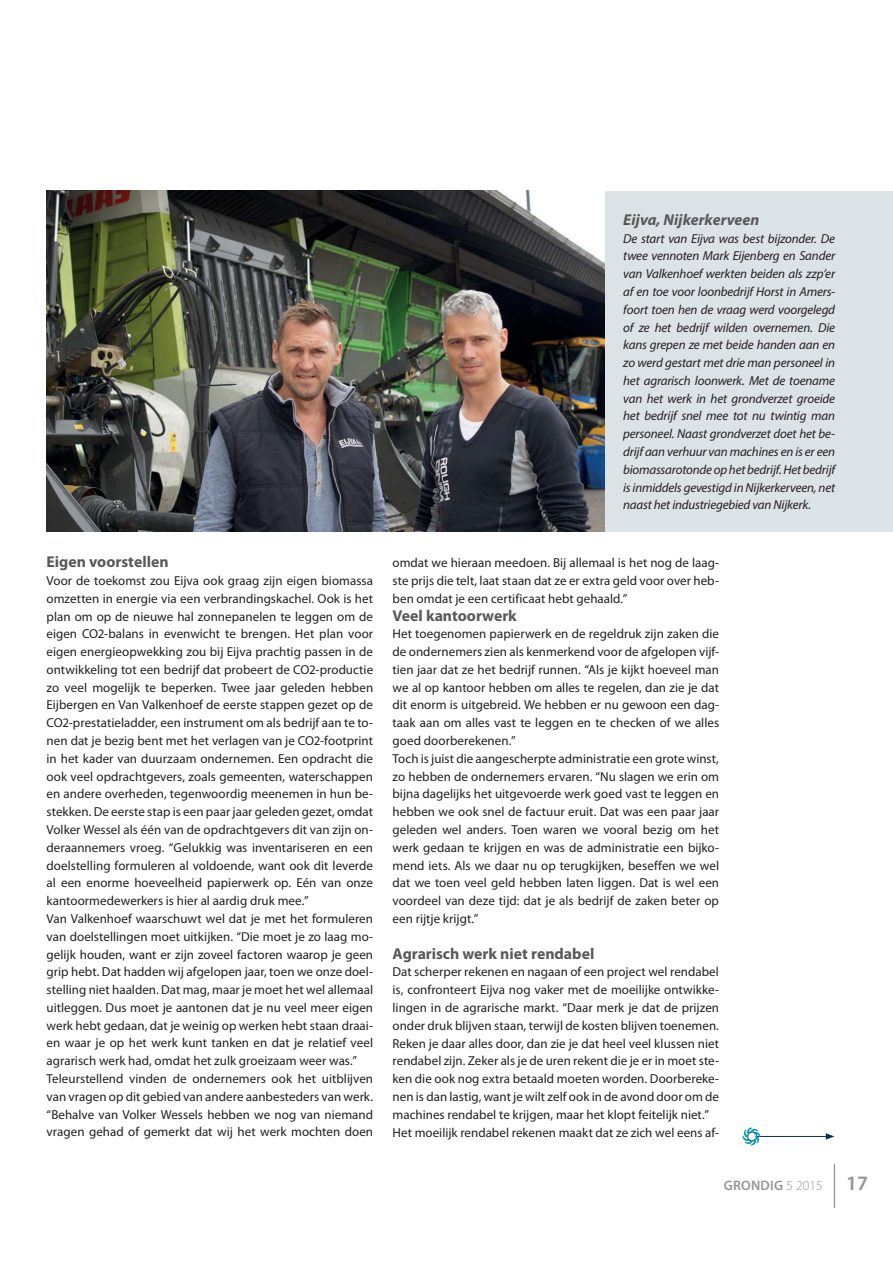
<style>
.page{position:relative;width:893px;height:1263px;background:#fff}
.page>*{position:absolute;margin:0;border:0;box-sizing:border-box;transform-origin:0 0}
.t1{font:700 15.75px "Myriad Pro";color:#58595b}
.t2{font:italic 700 15.75px "Myriad Pro";letter-spacing:.005em;color:#58595b}
.t3{font:600 13.65px "Myriad Pro";letter-spacing:.02em;color:#939598}
.t4{font:13.05px/17.9px "Myriad Pro";color:#231f20}
.t5{font:italic 13.05px/17.9px "Myriad Pro";letter-spacing:-.015em;color:#231f20;text-align:justify}
.s1{font-weight:300}
.s2{font-size:20.55px}
</style>
<div class="page">
<hr style="left:834px;top:1164px;width:1px;height:44px;background:#939598">
<div style="left:47px;top:191px;width:846px;height:341px;background:#dbe3e7"></div>
<img style="left:47px;top:191px;width:557px;height:341px">
<hr style="left:756px;top:1136px;width:72px;height:1px;background:#003154">
<svg style="left:826px;top:1133px;width:8px;height:7px"></svg>
<svg style="left:742px;top:1127px;width:19px;height:19px"></svg>
<p class="t1" style="left:47px;top:556px;width:123px">Eigen voorstellen</p>
<p class="t4" style="left:47px;top:572px;width:328px">Voor de toekomst zou Eijva ook graag zijn eigen biomassa omzetten in energie via een verbrandingskachel. Ook is het plan om op de nieuwe hal zonnepanelen te leggen om de eigen CO2-balans in evenwicht te brengen. Het plan voor eigen energieopwekking zou bij Eijva prachtig passen in de ontwikkeling tot een bedrijf dat probeert de CO2-productie zo veel mogelijk te beperken. Twee jaar geleden hebben Eijbergen en Van Valkenhoef de eerste stappen gezet op de CO2-prestatieladder, een instrument om als bedrijf aan te to&shy;nen dat je bezig bent met het verlagen van je CO2-footprint in het kader van duurzaam ondernemen. Een opdracht die ook veel opdrachtgevers, zoals gemeenten, waterschappen en andere overheden, tegenwoordig meenemen in hun be&shy;stekken. De eerste stap is een paar jaar geleden gezet, omdat Volker Wessel als één van de opdrachtgevers dit van zijn on&shy;deraannemers vroeg. “Gelukkig was inventariseren en een doelstelling formuleren al voldoende, want ook dit leverde al een enorme hoeveelheid papierwerk op. Eén van onze kantoormedewerkers is hier al aardig druk mee.”<br>Van Valkenhoef waarschuwt wel dat je met het formuleren van doelstellingen moet uitkijken. “Die moet je zo laag mo&shy;gelijk houden, want er zijn zoveel factoren waarop je geen grip hebt. Dat hadden wij afgelopen jaar, toen we onze doel&shy;stelling niet haalden. Dat mag, maar je moet het wel allemaal uitleggen. Dus moet je aantonen dat je nu veel meer eigen werk hebt gedaan, dat je weinig op werken hebt staan draai&shy;en waar je op het werk kunt tanken en dat je relatief veel agrarisch werk had, omdat het zulk groeizaam weer was.” Teleurstellend vinden de ondernemers ook het uitblijven van vragen op dit gebied van andere aanbesteders van werk. “Behalve van Volker Wessels hebben we nog van niemand vragen gehad of gemerkt dat wij het werk mochten doen</p>
<p class="t2" style="left:623px;top:210px;width:138px">Eijva, Nijkerkerveen</p>
<p class="t5" style="left:623px;top:230px;width:213px">De start van Eijva was best bijzonder. De twee vennoten Mark Eijenberg en Sander van Valkenhoef werkten beiden als zzp’er af en toe voor loonbedrijf Horst in Amers&shy;foort toen hen de vraag werd voorgelegd of ze het bedrijf wilden overnemen. Die kans grepen ze met beide handen aan en zo werd gestart met drie man personeel in het agrarisch loonwerk. Met de toename van het werk in het grondverzet groeide het bedrijf snel mee tot nu twintig man personeel. Naast grondverzet doet het be&shy;drijf aan verhuur van machines en is er een biomassarotonde op het bedrijf. Het bedrijf is inmiddels gevestigd in Nijkerkerveen, net naast het industriegebied van Nijkerk.</p>
<p class="t4" style="left:392px;top:554px;width:328px;text-align:justify">omdat we hieraan meedoen. Bij allemaal is het nog de laag&shy;ste prijs die telt, laat staan dat ze er extra geld voor over heb&shy;ben omdat je een certificaat hebt gehaald.”</p>
<p class="t1" style="left:392px;top:609px;width:126px">Veel kantoorwerk</p>
<p class="t4" style="left:392px;top:626px;width:328px">Het toegenomen papierwerk en de regeldruk zijn zaken die de ondernemers zien als kenmerkend voor de afgelopen vijf&shy;tien jaar dat ze het bedrijf runnen. “Als je kijkt hoeveel man we al op kantoor hebben om alles te regelen, dan zie je dat dit enorm is uitgebreid. We hebben er nu gewoon een dag&shy;taak aan om alles vast te leggen en te checken of we alles goed doorberekenen.”<br>Toch is juist die aangescherpte administratie een grote winst, zo hebben de ondernemers ervaren. “Nu slagen we erin om bijna dagelijks het uitgevoerde werk goed vast te leggen en hebben we ook snel de factuur eruit. Dat was een paar jaar geleden wel anders. Toen waren we vooral bezig om het werk gedaan te krijgen en was de administratie een bijko&shy;mend iets. Als we daar nu op terugkijken, beseffen we wel dat we toen veel geld hebben laten liggen. Dat is wel een voordeel van deze tijd: dat je als bedrijf de zaken beter op een rijtje krijgt.”</p>
<p class="t1" style="left:392px;top:947px;width:203px">Agrarisch werk niet rendabel</p>
<p class="t4" style="left:392px;top:964px;width:328px">Dat scherper rekenen en nagaan of een project wel rendabel is, confronteert Eijva nog vaker met de moeilijke ontwikke&shy;lingen in de agrarische markt. “Daar merk je dat de prijzen onder druk blijven staan, terwijl de kosten blijven toenemen.<br>Reken je daar alles door, dan zie je dat heel veel klussen niet rendabel zijn. Zeker als je de uren rekent die je er in moet ste&shy;ken die ook nog extra betaald moeten worden. Doorbereke&shy;nen is dan lastig, want je wilt zelf ook in de avond door om de machines rendabel te krijgen, maar het klopt feitelijk niet.” Het moeilijk rendabel rekenen maakt dat ze zich wel eens af-</p>
<p class="t3" style="left:724px;top:1177px;width:146px">GRONDIG <span class="s1">5 2015</span> <span class="s2">17</span></p>
</div>
